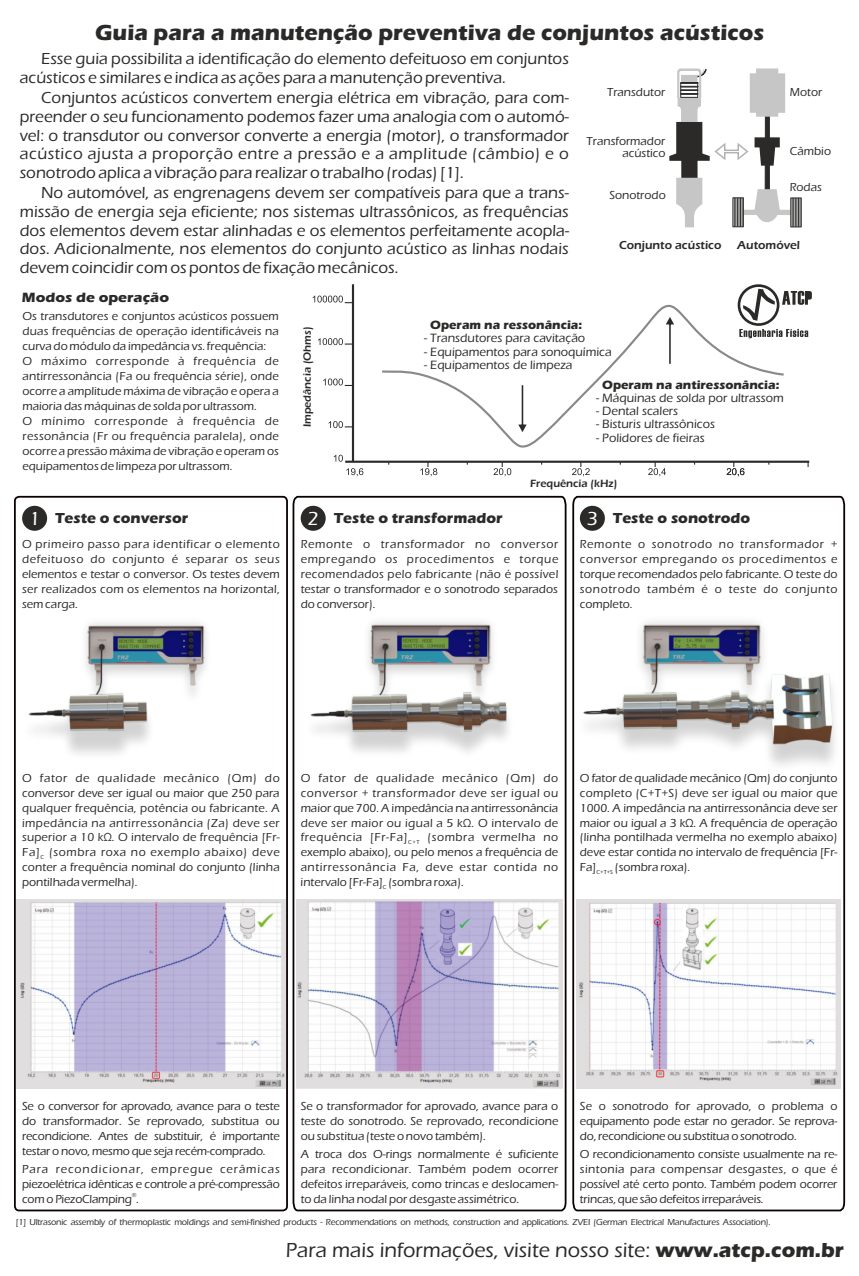
<style>
.page{position:relative;width:859px;height:1276px;background:#fff}
.page>*{position:absolute;margin:0;border:0;box-sizing:border-box;transform-origin:0 0}
.t1{font:700 22.5px "Eras ITC";color:#2b2a29}
.t2{font:500 21px "Eras ITC";color:#2b2a29}
.t3{font:500 16.5px/18.6px "Eras ITC";color:#2b2a29;text-align:justify}
.t4{font:700 15px "Eras ITC";color:#2b2a29}
.t5{font:700 13.95px "Eras ITC";color:#2b2a29;scale:1.08 1}
.t6{font:500 12.45px "Eras ITC";color:#2b2a29}
.t7{font:700 12.45px "Eras ITC";color:#2b2a29}
.t8{font:500 12px/15px "Eras ITC";color:#2b2a29;text-align:justify}
.t9{font:600 12px "Eras ITC";color:#2b2a29}
.t10{font:500 12px "Eras ITC";letter-spacing:-.02em;color:#2b2a29}
.t11{font:500 12px "Eras ITC";letter-spacing:.045em;color:#2b2a29}
.t12{font:600 10.95px "Eras ITC";color:#2b2a29}
.t13{font:500 9px "Eras ITC";letter-spacing:-.025em;color:#2b2a29}
.t14{font:500 6px "Eras ITC";color:#2b2a29}
.s1{font-weight:500;font-size:19.5px;color:#fff}
.s2{font-weight:700}
</style>
<div class="page">
<svg style="left:738px;top:284px;width:41px;height:42px"></svg>
<svg style="left:740px;top:287px;width:37px;height:36px"></svg>
<svg style="left:743px;top:289px;width:32px;height:14px"></svg>
<svg style="left:782px;top:291px;width:30px;height:14px"></svg>
<svg style="left:786px;top:329px;width:22px;height:8px"></svg>
<svg style="left:669px;top:68px;width:132px;height:159px"></svg>
<hr style="left:352px;top:284px;width:2px;height:177px;background:#2b2a29">
<hr style="left:345px;top:460px;width:464px;height:3px;background:#2b2a29">
<svg style="left:346px;top:468px;width:17px;height:8px"></svg>
<svg style="left:420px;top:462px;width:17px;height:14px"></svg>
<svg style="left:493px;top:462px;width:18px;height:14px"></svg>
<svg style="left:572px;top:462px;width:18px;height:14px"></svg>
<svg style="left:648px;top:462px;width:18px;height:14px"></svg>
<svg style="left:727px;top:462px;width:17px;height:14px"></svg>
<svg style="left:382px;top:303px;width:404px;height:145px"></svg>
<svg style="left:313px;top:295px;width:39px;height:8px"></svg>
<svg style="left:318px;top:338px;width:34px;height:7px"></svg>
<svg style="left:323px;top:378px;width:29px;height:8px"></svg>
<svg style="left:329px;top:421px;width:23px;height:7px"></svg>
<svg style="left:334px;top:455px;width:9px;height:7px"></svg>
<svg style="left:518px;top:385px;width:9px;height:47px"></svg>
<svg style="left:666px;top:317px;width:8px;height:47px"></svg>
<svg style="left:572px;top:495px;width:274px;height:717px"></svg>
<div style="left:14px;top:496px;width:274px;height:715px;border:2px solid #0a0000;border-radius:4px"></div>
<div style="left:22px;top:506px;width:25px;height:25px;background:#2b2a29;border-radius:50%"></div>
<img style="left:17px;top:899px;width:268px;height:189px">
<svg style="left:292px;top:495px;width:275px;height:717px"></svg>
<div style="left:301px;top:506px;width:25px;height:25px;background:#2b2a29;border-radius:50%"></div>
<img style="left:296px;top:899px;width:267px;height:189px">
<img style="left:14px;top:607px;width:192px;height:162px">
<img style="left:295px;top:607px;width:227px;height:162px">
<img style="left:573px;top:610px;width:272px;height:162px">
<div style="left:580px;top:506px;width:25px;height:25px;background:#2b2a29;border-radius:50%"></div>
<img style="left:577px;top:899px;width:264px;height:189px">
<h1 class="t1" style="left:95px;top:24px;width:671px">Guia para a manutenção preventiva de conjuntos acústicos</h1>
<h3 class="t3" style="left:20px;top:51px;width:551px;text-indent:21px">Esse guia possibilita a identificação do elemento defeituoso em conjuntos acústicos e similares e indica as ações para a manutenção preventiva.</h3>
<p class="t3" style="left:20px;top:90px;width:551px;text-indent:21px">Conjuntos acústicos convertem energia elétrica em vibração, para com&shy;preender o seu funcionamento podemos fazer uma analogia com o automó&shy;vel: o transdutor ou conversor converte a energia (motor), o transformador acústico ajusta a proporção entre a pressão e a amplitude (câmbio) e o sonotrodo aplica a vibração para realizar o trabalho (rodas) [1].</p>
<p class="t3" style="left:20px;top:185px;width:551px;text-indent:21px">No automóvel, as engrenagens devem ser compatíveis para que a trans&shy;missão de energia seja eficiente; nos sistemas ultrassônicos, as frequências dos elementos devem estar alinhadas e os elementos perfeitamente acopla&shy;dos. Adicionalmente, nos elementos do conjunto acústico as linhas nodais devem coincidir com os pontos de fixação mecânicos.</p>
<p class="t5" style="left:22px;top:292px;width:138px">Modos de operação</p>
<p class="t8" style="left:607px;top:85px;width:60px">Transdutor</p>
<p class="t8" style="left:790px;top:85px;width:34px">Motor</p>
<p class="t8" style="left:587px;top:135px;width:81px;line-height:12.8px;text-align:right">Transformador acústico</p>
<p class="t8" style="left:609px;top:188px;width:58px">Sonotrodo</p>
<p class="t8" style="left:790px;top:145px;width:43px">Câmbio</p>
<p class="t8" style="left:790px;top:180px;width:34px">Rodas</p>
<p class="t9" style="left:619px;top:241px;width:104px">Conjunto acústico</p>
<p class="t9" style="left:737px;top:241px;width:64px">Automóvel</p>
<p class="t8" style="left:22px;top:310px;width:258px;text-align:left">Os transdutores e conjuntos acústicos possuem duas frequências de operação identificáveis na curva do módulo da impedância vs. frequência:<br>O máximo corresponde à frequência de antirressonância (Fa ou frequência série), onde ocorre a amplitude máxima de vibração e opera a maioria das máquinas de solda por ultrassom.<br>O mínimo corresponde à frequência de ressonância (Fr ou frequência paralela), onde ocorre a pressão máxima de vibração e operam os equipamentos de limpeza por ultrassom.</p>
<p class="t4" style="left:29px;top:513px;width:161px"><span class="s1">1</span> Teste o conversor</p>
<p class="t8" style="left:22px;top:538px;width:259px">O primeiro passo para identificar o elemento defeituoso do conjunto é separar os seus elementos e testar o conversor. Os testes devem ser realizados com os elementos na horizontal, sem carga.</p>
<p class="t12" style="left:303px;top:427px;width:103px;rotate:-90deg">Impedância (Ohms)</p>
<p class="t7" style="left:430px;top:320px;width:153px">Operam na ressonância:</p>
<p class="t6" style="left:424px;top:334px;width:163px">- Transdutores para cavitação</p>
<p class="t6" style="left:424px;top:347px;width:189px">- Equipamentos para sonoquímica</p>
<p class="t6" style="left:424px;top:360px;width:150px">- Equipamentos de limpeza</p>
<p class="t7" style="left:602px;top:380px;width:179px">Operam na antiressonância:</p>
<p class="t6" style="left:596px;top:393px;width:189px">- Máquinas de solda por ultrassom</p>
<p class="t6" style="left:596px;top:407px;width:84px">- Dental scalers</p>
<p class="t6" style="left:596px;top:420px;width:121px">- Bisturis ultrassônicos</p>
<p class="t6" style="left:596px;top:433px;width:110px">- Polidores de fieiras</p>
<p class="t12" style="left:530px;top:480px;width:89px">Frequência (kHz)</p>
<p class="t4" style="left:308px;top:513px;width:196px"><span class="s1">2</span> Teste o transformador</p>
<p class="t8" style="left:301px;top:538px;width:259px">Remonte o transformador no conversor empregando os procedimentos e torque recomendados pelo fabricante (não é possível testar o transformador e o sonotrodo separados do conversor).</p>
<p class="t4" style="left:587px;top:513px;width:165px"><span class="s1">3</span> Teste o sonotrodo</p>
<p class="t8" style="left:580px;top:538px;width:259px">Remonte o sonotrodo no transformador + conversor empregando os procedimentos e torque recomendados pelo fabricante. O teste do sonotrodo também é o teste do conjunto completo.</p>
<p class="t8" style="left:22px;top:771px;width:259px">O fator de qualidade mecânico (Qm) do conversor deve ser igual ou maior que 250 para qualquer frequência, potência ou fabricante. A impedância na antirressonância (Za) deve ser superior a 10 kΩ. O intervalo de frequência [Fr-Fa] (sombra roxa no exemplo abaixo) deve</p>
<p class="t14" style="left:41px;top:854px;width:5px">C</p>
<p class="t8" style="left:22px;top:861px;width:259px">conter a frequência nominal do conjunto (linha pontilhada vermelha).</p>
<p class="t8" style="left:301px;top:771px;width:259px">O fator de qualidade mecânico (Qm) do conversor + transformador deve ser igual ou maior que 700. A impedância na antirressonância deve ser maior ou igual a 5 kΩ. O intervalo de frequência [Fr-Fa]</p>
<p class="t11" style="left:427px;top:833px;width:132px">(sombra vermelha no</p>
<p class="t14" style="left:408px;top:839px;width:13px">C+T</p>
<p class="t8" style="left:301px;top:846px;width:259px">exemplo abaixo), ou pelo menos a frequência de antirressonância Fa, deve estar contida no intervalo [Fr-Fa] (sombra roxa).</p>
<p class="t14" style="left:383px;top:884px;width:5px">C</p>
<p class="t8" style="left:580px;top:771px;width:259px">O fator de qualidade mecânico (Qm) do conjunto completo (C+T+S) deve ser igual ou maior que 1000. A impedância na antirressonância deve ser maior ou igual a 3 kΩ. A frequência de operação (linha pontilhada vermelha no exemplo abaixo) deve estar contida no intervalo de frequência [Fr-Fa]</p>
<p class="t8" style="left:615px;top:861px;width:77px">(sombra roxa).</p>
<p class="t14" style="left:596px;top:869px;width:18px">C+T+S</p>
<p class="t8" style="left:580px;top:1100px;width:259px">Se o sonotrodo for aprovado, o problema o equipamento pode estar no gerador. Se reprova&shy;do, recondicione ou substitua o sonotrodo.</p>
<p class="t8" style="left:580px;top:1147px;width:259px">O recondicionamento consiste usualmente na re&shy;sintonia para compensar desgastes, o que é possível até certo ponto. Também podem ocorrer trincas, que são defeitos irreparáveis.</p>
<p class="t13" style="left:16px;top:1218px;width:756px">[1] Ultrasonic assembly of thermoplastic moldings and semi-finished products - Recommendations on methods, construction and applications. ZVEI (German Electrical Manufactures Association).</p>
<p class="t8" style="left:22px;top:1100px;width:259px">Se o conversor for aprovado, avance para o teste do transformador. Se reprovado, substitua ou recondicione. Antes de substituir, é importante testar o novo, mesmo que seja recém-comprado.</p>
<p class="t8" style="left:22px;top:1162px;width:259px">Para recondicionar, empregue cerâmicas piezoelétrica idênticas e controle a pré-compressão</p>
<p class="t14" style="left:132px;top:1192px;width:6px">®</p>
<p class="t10" style="left:22px;top:1194px;width:118px">com o PiezoClamping .</p>
<p class="t8" style="left:301px;top:1100px;width:259px">Se o transformador for aprovado, avance para o teste do sonotrodo. Se reprovado, recondicione ou substitua (teste o novo também).</p>
<p class="t8" style="left:301px;top:1147px;width:259px">A troca dos O-rings normalmente é suficiente para recondicionar. Também podem ocorrer defeitos irreparáveis, como trincas e deslocamen&shy;to da linha nodal por desgaste assimétrico.</p>
<h2 class="t2" style="left:286px;top:1242px;width:560px">Para mais informações, visite nosso site: <span class="s2">www.atcp.com.br</span></h2>
</div>
